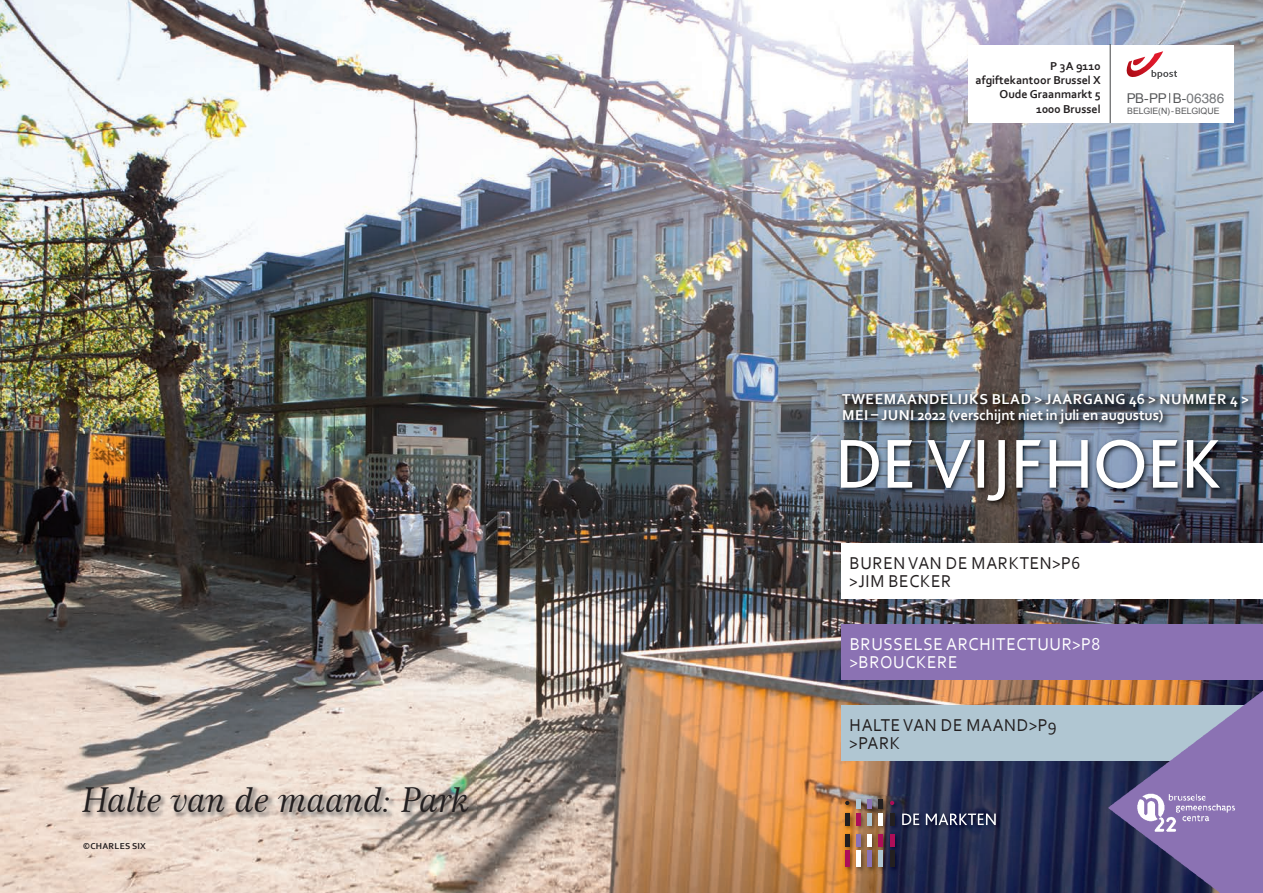
<style>
.page{position:relative;width:1263px;height:893px;background:#fff}
.page>*{position:absolute;margin:0;border:0;box-sizing:border-box;transform-origin:0 0}
.t1{font:34.5px "Century 751 BT Italic B";letter-spacing:-.025em;color:#231f20}
.t2{font:18px/18px "Corbel";letter-spacing:.04em;color:#231f20;scale:.95 1}
.t3{font:18px/18px "Corbel";letter-spacing:.04em;color:#fff;scale:.95 1}
.t4{font:700 15px/15.6px "Corbel";letter-spacing:.03em;color:#fff}
.t5{font:13.5px "Arial";color:#57585a}
.t6{font:700 12px/14.4px "Corbel";color:#231f20;text-align:right}
.t7{font:700 9px "Corbel";letter-spacing:.03em;color:#231f20}
.t8{font:8.7px "Arial";letter-spacing:-.005em;color:#57585a}
.s1{font-family:"Helvetica";color:#76787b}
</style>
<div class="page">
<img style="left:0;top:0;width:1263px;height:893px">
<div style="left:841px;top:544px;width:422px;height:55px;background:#fff"></div>
<img style="left:838px;top:436px;width:387px;height:71px">
<svg style="left:841px;top:440px;width:379px;height:61px"></svg>
<img style="left:838px;top:390px;width:419px;height:42px">
<div style="left:968px;top:45px;width:266px;height:78px;background:#fff"></div>
<hr style="left:1110px;top:45px;width:1px;height:78px;background:#57585a">
<svg style="left:1126px;top:51px;width:51px;height:28px"></svg>
<svg style="left:1055px;top:125px;width:23px;height:1px"></svg>
<img style="left:843px;top:797px;width:159px;height:76px">
<hr style="left:845px;top:813px;width:4px;height:12px;background:#231f20">
<div style="left:856px;top:813px;width:5px;height:12px;background:#ad0e58"></div>
<div style="left:867px;top:813px;width:5px;height:12px;background:#b0c6d2"></div>
<hr style="left:890px;top:813px;width:4px;height:12px;background:#231f20">
<hr style="left:845px;top:834px;width:4px;height:12px;background:#231f20">
<div style="left:856px;top:834px;width:5px;height:12px;background:#8b72b3"></div>
<div style="left:878px;top:834px;width:5px;height:12px;background:#ad0e58"></div>
<hr style="left:890px;top:834px;width:4px;height:12px;background:#ad0e58">
<hr style="left:845px;top:850px;width:4px;height:17px;background:#ad0e58">
<div style="left:856px;top:799px;width:5px;height:10px;background:#b0c6d2"></div>
<div style="left:867px;top:799px;width:5px;height:10px;background:#8b72b3"></div>
<hr style="left:879px;top:799px;width:4px;height:10px;background:#231f20">
<svg style="left:845px;top:801px;width:4px;height:4px"></svg>
<svg style="left:890px;top:801px;width:4px;height:4px"></svg>
<div style="left:867px;top:850px;width:5px;height:17px;background:#8b72b3"></div>
<div style="left:878px;top:850px;width:5px;height:17px;background:#b0c6d2"></div>
<hr style="left:890px;top:850px;width:4px;height:17px;background:#231f20">
<svg style="left:902px;top:813px;width:94px;height:12px"></svg>
<div style="left:856px;top:850px;width:5px;height:17px;background:#fff"></div>
<div style="left:867px;top:834px;width:5px;height:12px;background:#fff"></div>
<div style="left:878px;top:813px;width:5px;height:12px;background:#fff"></div>
<img style="left:81px;top:785px;width:395px;height:34px">
<div style="left:841px;top:624px;width:422px;height:56px;background:#8b72b3"></div>
<div style="left:841px;top:705px;width:422px;height:55px;background:#b0c6d2"></div>
<img style="left:1108px;top:691px;width:155px;height:202px">
<h1 class="t1" style="left:82px;top:778px;width:390px">Halte van de maand: Park</h1>
<p class="t7" style="left:83px;top:840px;width:65px">©CHARLES SIX</p>
<p class="t6" style="left:975px;top:58px;width:127px">P 3A 9110 afgiftekantoor Brussel X<br>Oude Graanmarkt 5<br>1000 Brussel</p>
<p class="t5" style="left:1127px;top:89px;width:99px">PB-PP B-<span class="s1">06386</span></p>
<p class="t8" style="left:1127px;top:105px;width:94px">BELGIE(N) - BELGIQUE</p>
<p class="t4" style="left:842px;top:391px;width:408px">TWEEMAANDELIJKS BLAD &gt; JAARGANG 46 &gt; NUMMER 4 &gt;<br>MEI – JUNI 2022 (verschijnt niet in juli en augustus)</p>
<p class="t2" style="left:849px;top:554px;width:245px">BUREN VAN DE MARKTEN&gt;P6 &gt;JIM BECKER</p>
<p class="t3" style="left:849px;top:634px;width:265px">BRUSSELSE ARCHITECTUUR&gt;P8 &gt;BROUCKERE</p>
<p class="t2" style="left:849px;top:715px;width:220px">HALTE VAN DE MAAND&gt;P9 &gt;PARK</p>
</div>
